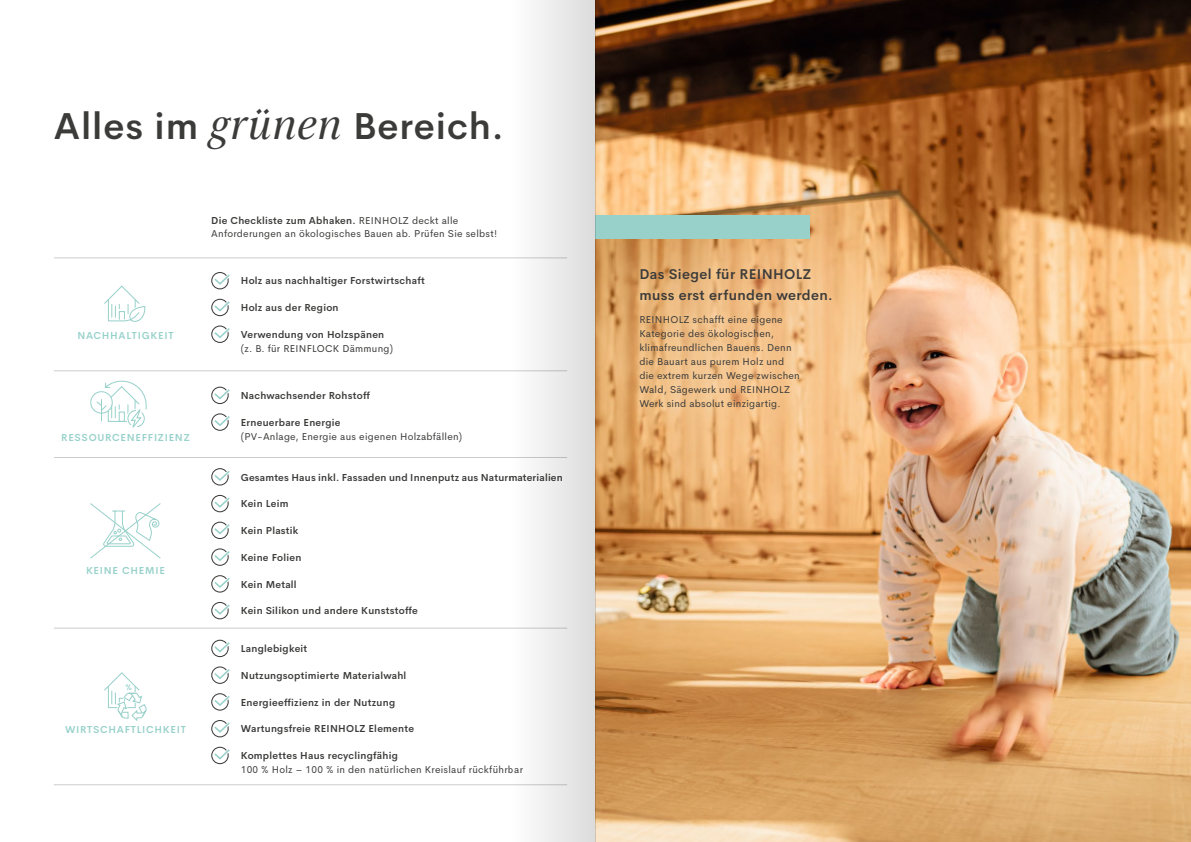
<style>
.page{position:relative;width:1191px;height:842px;background:#fff}
.page>*{position:absolute;margin:0;border:0;box-sizing:border-box;transform-origin:0 0}
.t1{font:600 37px "Cerebri Sans";letter-spacing:.025em;color:#3b3b3a}
.t2{font:600 14px/21px "Cerebri Sans";letter-spacing:.025em;color:#3b3b3a}
.t3{font:10px/14px "Cerebri Sans";letter-spacing:.025em;color:#3b3b3a}
.t4{font:600 10px "Cerebri Sans";letter-spacing:.025em;color:#3b3b3a}
.t5{font:600 10px "Cerebri Sans";letter-spacing:.075em;color:#97d1ca}
.s1{font-family:"Morion";font-weight:400;font-style:italic;font-size:46.2px}
.s2{font-weight:600}
</style>
<div class="page">
<div style="left:211px;top:640px;width:18px;height:17px;border:1px solid #3b3b3a;border-radius:50%"></div>
<svg style="left:211px;top:639px;width:19px;height:17px"></svg>
<div style="left:211px;top:666px;width:18px;height:18px;border:1px solid #3b3b3a;border-radius:50%"></div>
<svg style="left:211px;top:666px;width:19px;height:16px"></svg>
<div style="left:211px;top:693px;width:18px;height:18px;border:1px solid #3b3b3a;border-radius:50%"></div>
<svg style="left:211px;top:693px;width:19px;height:16px"></svg>
<div style="left:211px;top:720px;width:18px;height:17px;border:1px solid #3b3b3a;border-radius:50%"></div>
<svg style="left:211px;top:720px;width:19px;height:16px"></svg>
<div style="left:211px;top:747px;width:18px;height:17px;border:1px solid #3b3b3a;border-radius:50%"></div>
<svg style="left:211px;top:746px;width:19px;height:17px"></svg>
<div style="left:211px;top:468px;width:18px;height:17px;border:1px solid #3b3b3a;border-radius:50%"></div>
<svg style="left:211px;top:468px;width:19px;height:16px"></svg>
<div style="left:211px;top:495px;width:18px;height:17px;border:1px solid #3b3b3a;border-radius:50%"></div>
<svg style="left:211px;top:494px;width:19px;height:17px"></svg>
<div style="left:211px;top:522px;width:18px;height:17px;border:1px solid #3b3b3a;border-radius:50%"></div>
<svg style="left:211px;top:521px;width:19px;height:17px"></svg>
<div style="left:211px;top:548px;width:18px;height:18px;border:1px solid #3b3b3a;border-radius:50%"></div>
<svg style="left:211px;top:548px;width:19px;height:16px"></svg>
<div style="left:211px;top:575px;width:18px;height:18px;border:1px solid #3b3b3a;border-radius:50%"></div>
<svg style="left:211px;top:575px;width:19px;height:16px"></svg>
<div style="left:211px;top:602px;width:18px;height:17px;border:1px solid #3b3b3a;border-radius:50%"></div>
<svg style="left:211px;top:602px;width:19px;height:16px"></svg>
<div style="left:211px;top:387px;width:18px;height:17px;border:1px solid #3b3b3a;border-radius:50%"></div>
<svg style="left:211px;top:386px;width:19px;height:17px"></svg>
<div style="left:211px;top:413px;width:18px;height:18px;border:1px solid #3b3b3a;border-radius:50%"></div>
<svg style="left:211px;top:413px;width:19px;height:16px"></svg>
<div style="left:211px;top:272px;width:18px;height:17px;border:1px solid #3b3b3a;border-radius:50%"></div>
<svg style="left:211px;top:272px;width:19px;height:16px"></svg>
<div style="left:211px;top:299px;width:18px;height:17px;border:1px solid #3b3b3a;border-radius:50%"></div>
<svg style="left:211px;top:298px;width:19px;height:17px"></svg>
<div style="left:211px;top:325px;width:18px;height:18px;border:1px solid #3b3b3a;border-radius:50%"></div>
<svg style="left:211px;top:325px;width:19px;height:17px"></svg>
<hr style="left:54px;top:628px;width:513px;height:1px;background:#cbcccd">
<hr style="left:54px;top:784px;width:513px;height:1px;background:#cbcccd">
<hr style="left:54px;top:457px;width:513px;height:1px;background:#cbcccd">
<hr style="left:54px;top:370px;width:513px;height:1px;background:#cbcccd">
<hr style="left:54px;top:257px;width:513px;height:1px;background:#cbcccd">
<svg style="left:104px;top:285px;width:41px;height:37px"></svg>
<div style="left:90px;top:391px;width:23px;height:23px;border:1px solid #97d1ca;border-radius:50%"></div>
<svg style="left:96px;top:380px;width:51px;height:48px"></svg>
<svg style="left:90px;top:503px;width:71px;height:56px"></svg>
<svg style="left:104px;top:672px;width:43px;height:49px"></svg>
<img style="left:595px;top:0;width:596px;height:842px">
<div style="left:601px;top:230px;width:265px;height:217px;background:#f3ead3;opacity:.2"></div>
<div style="left:595px;top:215px;width:215px;height:24px;background:#97d1ca"></div>
<div style="left:510px;top:0;width:85px;height:842px;background:linear-gradient(to right,#fff,#dbdbdb)"></div>
<h1 class="t1" style="left:54px;top:97px;width:451px">Alles im <span class="s1">grünen</span> Bereich.</h1>
<p class="t5" style="left:77px;top:327px;width:98px">NACHHALTIGKEIT</p>
<p class="t5" style="left:61px;top:429px;width:130px">RESSOURCENEFFIZIENZ</p>
<p class="t5" style="left:86px;top:563px;width:80px">KEINE CHEMIE</p>
<p class="t5" style="left:65px;top:721px;width:122px">WIRTSCHAFTLICHKEIT</p>
<p class="t3" style="left:211px;top:213px;width:287px;line-height:13px"><span class="s2">Die Checkliste zum Abhaken.</span> REINHOLZ deckt alle<br>Anforderungen an ökologisches Bauen ab. Prüfen Sie selbst!</p>
<p class="t4" style="left:241px;top:273px;width:185px">Holz aus nachhaltiger Forstwirtschaft</p>
<p class="t4" style="left:241px;top:300px;width:99px">Holz aus der Region</p>
<p class="t4" style="left:241px;top:327px;width:145px">Verwendung von Holzspänen</p>
<p class="t3" style="left:241px;top:341px;width:154px">(z. B. für REINFLOCK Dämmung)</p>
<p class="t4" style="left:241px;top:388px;width:131px">Nachwachsender Rohstoff</p>
<p class="t4" style="left:241px;top:414px;width:101px">Erneuerbare Energie</p>
<p class="t3" style="left:241px;top:428px;width:223px">(PV-Anlage, Energie aus eigenen Holzabfällen)</p>
<p class="t4" style="left:241px;top:469px;width:323px">Gesamtes Haus inkl. Fassaden und Innenputz aus Naturmaterialien</p>
<p class="t4" style="left:241px;top:496px;width:49px">Kein Leim</p>
<p class="t4" style="left:241px;top:523px;width:59px">Kein Plastik</p>
<p class="t4" style="left:241px;top:549px;width:62px">Keine Folien</p>
<p class="t4" style="left:241px;top:576px;width:57px">Kein Metall</p>
<p class="t4" style="left:241px;top:603px;width:179px">Kein Silikon und andere Kunststoffe</p>
<p class="t4" style="left:241px;top:641px;width:68px">Langlebigkeit</p>
<p class="t4" style="left:241px;top:667px;width:167px">Nutzungsoptimierte Materialwahl</p>
<p class="t4" style="left:241px;top:694px;width:156px">Energieeffizienz in der Nutzung</p>
<p class="t4" style="left:241px;top:721px;width:175px">Wartungsfreie REINHOLZ Elemente</p>
<p class="t4" style="left:241px;top:748px;width:159px">Komplettes Haus recyclingfähig</p>
<p class="t3" style="left:241px;top:762px;width:284px">100 % Holz – 100 % in den natürlichen Kreislauf rückführbar</p>
<h2 class="t2" style="left:639px;top:263px;width:195px">Das Siegel für REINHOLZ muss erst erfunden werden.</h2>
<p class="t3" style="left:639px;top:311px;width:162px">REINHOLZ schafft eine eigene<br>Kategorie des ökologischen, klimafreundlichen Bauens. Denn die Bauart aus purem Holz und die extrem kurzen Wege zwischen<br>Wald, Sägewerk und REINHOLZ<br>Werk sind absolut einzigartig.</p>
</div>
